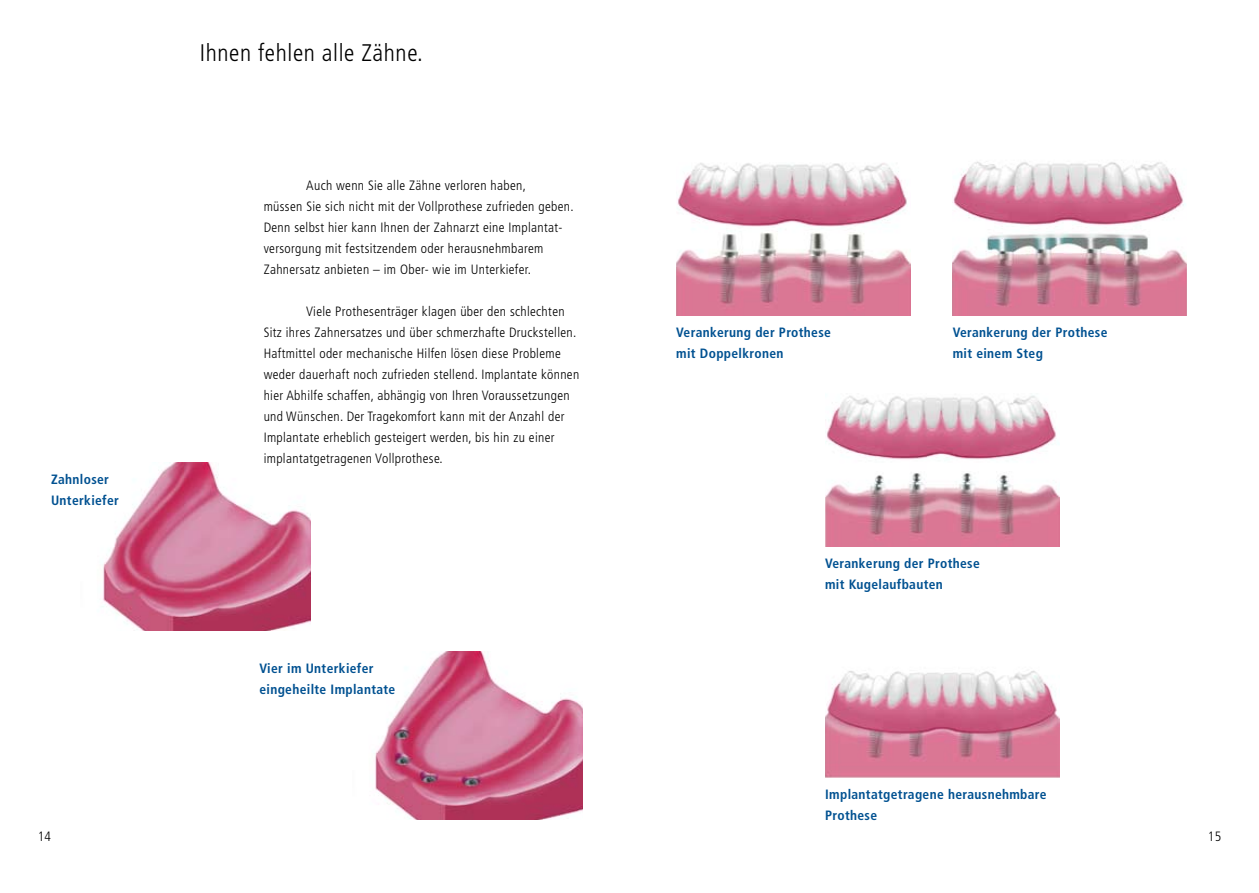
<style>
.page{position:relative;width:1259px;height:893px;background:#fff}
.page>*{position:absolute;margin:0;border:0;box-sizing:border-box;transform-origin:0 0}
.t1{font:300 condensed 24px "Frutiger";letter-spacing:.025em;color:#000}
.t2{font:300 condensed 13.5px/21px "Frutiger";letter-spacing:.025em;color:#000}
.t3{font:700 condensed 13.5px/21px "Frutiger";letter-spacing:.025em;color:#005191}
</style>
<div class="page">
<img style="left:101px;top:463px;width:209px;height:168px">
<img style="left:825px;top:395px;width:234px;height:152px">
<img style="left:676px;top:163px;width:234px;height:153px">
<img style="left:952px;top:161px;width:234px;height:155px">
<img style="left:825px;top:670px;width:234px;height:108px">
<img style="left:375px;top:651px;width:208px;height:168px">
<p class="t3" style="left:51px;top:468px;width:69px">Zahnloser<br>Unterkiefer</p>
<h1 class="t1" style="left:200px;top:39px;width:225px">Ihnen fehlen alle Zähne.</h1>
<p class="t2" style="left:264px;top:175px;width:311px;text-indent:43px">Auch wenn Sie alle Zähne verloren haben,<br>müssen Sie sich nicht mit der Vollprothese zufrieden geben.<br>Denn selbst hier kann Ihnen der Zahnarzt eine Implantat&shy;versorgung mit festsitzendem oder herausnehmbarem Zahnersatz anbieten – im Ober- wie im Unterkiefer.</p>
<p class="t2" style="left:264px;top:301px;width:317px;text-indent:43px">Viele Prothesenträger klagen über den schlechten Sitz ihres Zahnersatzes und über schmerzhafte Druckstellen.<br>Haftmittel oder mechanische Hilfen lösen diese Probleme weder dauerhaft noch zufrieden stellend. Implantate können hier Abhilfe schaffen, abhängig von Ihren Voraussetzungen und Wünschen. Der Tragekomfort kann mit der Anzahl der Implantate erheblich gesteigert werden, bis hin zu einer implantatgetragenen Vollprothese.</p>
<p class="t3" style="left:259px;top:657px;width:137px">Vier im Unterkiefer eingeheilte Implantate</p>
<p class="t3" style="left:676px;top:321px;width:156px">Verankerung der Prothese mit Doppelkronen</p>
<p class="t3" style="left:952px;top:321px;width:156px">Verankerung der Prothese mit einem Steg</p>
<p class="t3" style="left:825px;top:552px;width:156px">Verankerung der Prothese mit Kugelaufbauten</p>
<p class="t3" style="left:825px;top:783px;width:223px">Implantatgetragene herausnehmbare<br>Prothese</p>
<p class="t2" style="left:38px;top:826px;width:15px">14</p>
<p class="t2" style="left:1208px;top:826px;width:15px">15</p>
</div>
